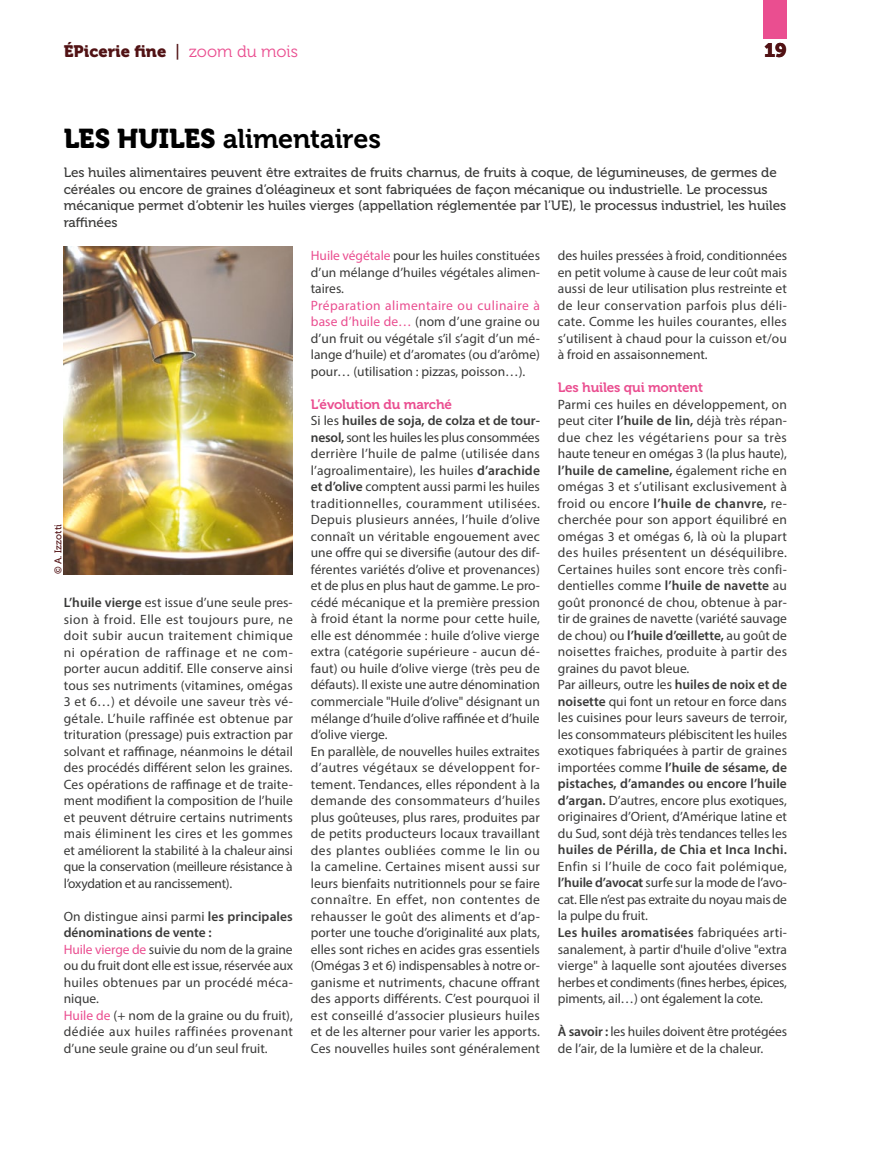
<style>
.page{position:relative;width:893px;height:1149px;background:#fff}
.page>*{position:absolute;margin:0;border:0;box-sizing:border-box;transform-origin:0 0}
.t1{font:27px "Museo 700";letter-spacing:-.01em;color:#000}
.t2{font:19.5px "Museo 900";color:#511214}
.t3{font:16.5px "Museo 900";color:#511214}
.t4{font:13.5px/16.5px "Myriad Pro";letter-spacing:.005em;color:#3a3a39}
.t5{font:13.5px/16.5px "Museo 500";color:#3a3a39}
.t6{font:13.5px "Museo 700";letter-spacing:-.01em;color:#ea4e90}
.t7{font:600 13.5px "Myriad Pro";letter-spacing:.015em;color:#3a3a39}
.t8{font:9.75px "Museo 500";color:#511214}
.s1{font-family:"Museo 500"}
.s2{font-family:"Museo 300";color:#ea4e90}
.s3{font-family:"Museo 900"}
.s4{font-weight:600}
.s5{color:#ea4e90}
</style>
<div class="page">
<div style="left:764px;top:0;width:23px;height:38px;background:#ea4e90"></div>
<div style="left:763px;top:0;width:23px;height:38px;background:#ea4e90"></div>
<img style="left:64px;top:247px;width:229px;height:327px">
<p class="t3" style="left:64px;top:42px;width:236px">ÉPicerie fine <span class="s1">|</span> <span class="s2">zoom du mois</span></p>
<h2 class="t2" style="left:764px;top:39px;width:24px">19</h2>
<h1 class="t1" style="left:64px;top:123px;width:319px"><span class="s3">LES HUILES</span> alimentaires</h1>
<p class="t5" style="left:64px;top:164px;width:724px">Les huiles alimentaires peuvent être extraites de fruits charnus, de fruits à coque, de légumineuses, de germes de céréales ou encore de graines d’oléagineux et sont fabriquées de façon mécanique ou industrielle. Le processus mécanique permet d’obtenir les huiles vierges (appellation réglementée par l’UE), le processus industriel, les huiles raffinées</p>
<p class="t8" style="left:53px;top:574px;width:52px;rotate:-90deg">© A. Izzotti</p>
<p class="t4" style="left:64px;top:594px;width:231px;text-align:justify"><span class="s4">L’huile vierge</span> est issue d’une seule pres&shy;sion à froid. Elle est toujours pure, ne doit subir aucun traitement chimique ni opération de raffinage et ne com&shy;porter aucun additif. Elle conserve ainsi tous ses nutriments (vitamines, omégas 3 et 6…) et dévoile une saveur très vé&shy;gétale. L’huile raffinée est obtenue par trituration (pressage) puis extraction par solvant et raffinage, néanmoins le détail des procédés différent selon les graines.<br>Ces opérations de raffinage et de traite&shy;ment modifient la composition de l’huile et peuvent détruire certains nutriments mais éliminent les cires et les gommes et améliorent la stabilité à la chaleur ainsi que la conservation (meilleure résistance à l’oxydation et au rancissement).</p>
<p class="t4" style="left:64px;top:907px;width:231px">On distingue ainsi parmi <span class="s4">les principales dénominations de vente :<br></span><span class="s5">Huile vierge de</span> suivie du nom de la graine ou du fruit dont elle est issue, réservée aux huiles obtenues par un procédé méca&shy;nique.<br><span class="s5">Huile de</span> (+ nom de la graine ou du fruit), dédiée aux huiles raffinées provenant d’une seule graine ou d’un seul fruit.</p>
<p class="t4" style="left:311px;top:247px;width:231px;text-align:justify"><span class="s5">Huile végétale</span> pour les huiles constituées d’un mélange d’huiles végétales alimen&shy;taires.</p>
<p class="t4" style="left:311px;top:296px;width:231px;text-align:justify"><span class="s5">Préparation alimentaire ou culinaire à base d’huile de…</span> (nom d’une graine ou d’un fruit ou végétale s’il s’agit d’un mé&shy;lange d’huile) et d’aromates (ou d’arôme) pour… (utilisation : pizzas, poisson…).</p>
<p class="t6" style="left:311px;top:396px;width:143px">L’évolution du marché</p>
<p class="t4" style="left:311px;top:412px;width:231px">Si les <span class="s4">huiles de soja, de colza et de tour&shy;nesol,</span> sont les huiles les plus consommées derrière l’huile de palme (utilisée dans l’agroalimentaire), les huiles <span class="s4">d’arachide et d’olive</span> comptent aussi parmi les huiles traditionnelles, couramment utilisées.<br>Depuis plusieurs années, l’huile d’olive connaît un véritable engouement avec une offre qui se diversifie (autour des dif&shy;férentes variétés d’olive et provenances) et de plus en plus haut de gamme. Le pro&shy;cédé mécanique et la première pression à froid étant la norme pour cette huile, elle est dénommée : huile d’olive vierge extra (catégorie supérieure - aucun dé&shy;faut) ou huile d’olive vierge (très peu de défauts). Il existe une autre dénomination commerciale "Huile d’olive" désignant un mélange d’huile d’olive raffinée et d’huile d’olive vierge.<br>En parallèle, de nouvelles huiles extraites d’autres végétaux se développent for&shy;tement. Tendances, elles répondent à la demande des consommateurs d’huiles plus goûteuses, plus rares, produites par de petits producteurs locaux travaillant des plantes oubliées comme le lin ou la cameline. Certaines misent aussi sur leurs bienfaits nutritionnels pour se faire connaître. En effet, non contentes de rehausser le goût des aliments et d’ap&shy;porter une touche d’originalité aux plats, elles sont riches en acides gras essentiels (Omégas 3 et 6) indispensables à notre or&shy;ganisme et nutriments, chacune offrant des apports différents. C’est pourquoi il est conseillé d’associer plusieurs huiles et de les alterner pour varier les apports.<br>Ces nouvelles huiles sont généralement</p>
<p class="t4" style="left:558px;top:247px;width:231px;text-align:justify">des huiles pressées à froid, conditionnées en petit volume à cause de leur coût mais aussi de leur utilisation plus restreinte et de leur conservation parfois plus déli&shy;cate. Comme les huiles courantes, elles s’utilisent à chaud pour la cuisson et/ou à froid en assaisonnement.</p>
<p class="t6" style="left:558px;top:380px;width:147px">Les huiles qui montent</p>
<p class="t4" style="left:558px;top:395px;width:231px">Parmi ces huiles en développement, on peut citer <span class="s4">l’huile de lin,</span> déjà très répan&shy;due chez les végétariens pour sa très haute teneur en omégas 3 (la plus haute), <span class="s4">l’huile de cameline,</span> également riche en omégas 3 et s’utilisant exclusivement à froid ou encore <span class="s4">l’huile de chanvre,</span> re&shy;cherchée pour son apport équilibré en omégas 3 et omégas 6, là où la plupart des huiles présentent un déséquilibre.<br>Certaines huiles sont encore très confi&shy;dentielles comme <span class="s4">l’huile de navette</span> au goût prononcé de chou, obtenue à par&shy;tir de graines de navette (variété sauvage de chou) ou <span class="s4">l’huile d’œillette,</span> au goût de noisettes fraiches, produite à partir des graines du pavot bleue.<br>Par ailleurs, outre les <span class="s4">huiles de noix et de noisette</span> qui font un retour en force dans les cuisines pour leurs saveurs de terroir, les consommateurs plébiscitent les huiles exotiques fabriquées à partir de graines importées comme <span class="s4">l’huile de sésame, de pistaches, d’amandes ou encore l’huile d’argan.</span> D’autres, encore plus exotiques, originaires d’Orient, d’Amérique latine et du Sud, sont déjà très tendances telles les</p>
<p class="t7" style="left:558px;top:841px;width:231px">huiles de Périlla, de Chia et Inca Inchi.</p>
<p class="t4" style="left:558px;top:857px;width:231px">Enfin si l’huile de coco fait polémique, <span class="s4">l’huile d’avocat</span> surfe sur la mode de l’avo&shy;cat. Elle n’est pas extraite du noyau mais de la pulpe du fruit.<br><span class="s4">Les huiles aromatisées</span> fabriquées arti&shy;sanalement, à partir d'huile d'olive "extra vierge" à laquelle sont ajoutées diverses herbes et condiments (fines herbes, épices, piments, ail…) ont également la cote.</p>
<p class="t4" style="left:558px;top:1022px;width:231px"><span class="s4">À savoir :</span> les huiles doivent être protégées de l’air, de la lumière et de la chaleur.</p>
</div>
